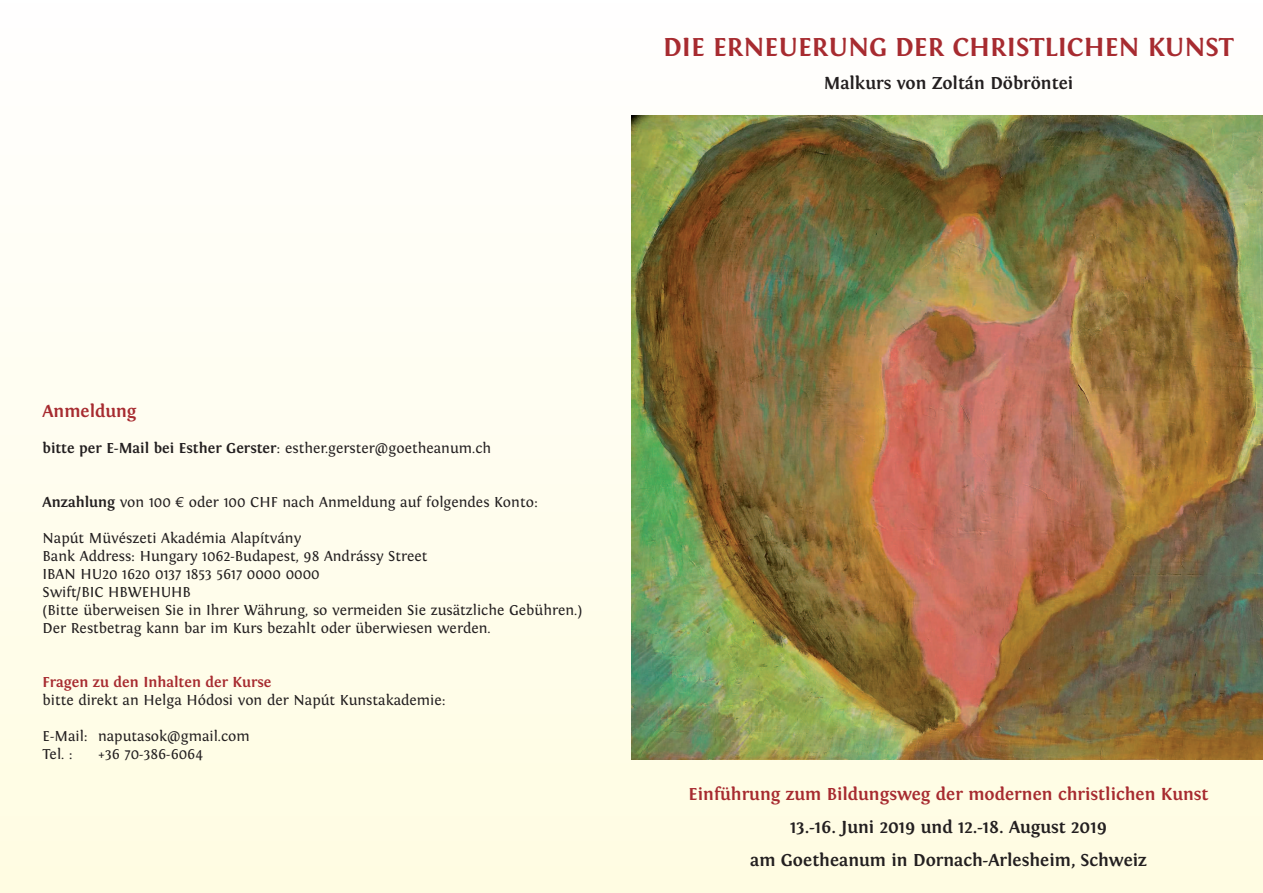
<style>
.page{position:relative;width:1263px;height:893px;background:#fff}
.page>*{position:absolute;margin:0;border:0;box-sizing:border-box;transform-origin:0 0}
.t1{font:700 27px "Fontin";color:#a72b30}
.t2{font:700 18px/33px "Fontin";color:#231f20;text-align:center}
.t3{font:700 18px "Fontin";color:#a72b30}
.t4{font:15px/18px "Fontin";color:#231f20}
.t5{font:700 15px "Fontin";color:#231f20}
.t6{font:700 15px "Fontin";color:#a72b30}
.s1{font-weight:400}
.s2{font-weight:700}
</style>
<div class="page">
<div style="left:0;top:0;width:1263px;height:893px;background:linear-gradient(to bottom,#fffefe,#fffce2)"></div>
<img style="left:631px;top:115px;width:632px;height:645px">
<h1 class="t1" style="left:663px;top:32px;width:572px">DIE ERNEUERUNG DER CHRISTLICHEN KUNST</h1>
<p class="t2" style="left:824px;top:67px;width:251px">Malkurs von Zoltán Döbröntei</p>
<p class="t3" style="left:43px;top:401px;width:96px">Anmeldung</p>
<p class="t5" style="left:43px;top:440px;width:450px">bitte per E-Mail bei Esther Gerster<span class="s1">: esther.gerster@goetheanum.ch</span></p>
<p class="t4" style="left:43px;top:493px;width:497px"><span class="s2">Anzahlung</span> von 100 € oder 100 CHF nach Anmeldung auf folgendes Konto:</p>
<p class="t4" style="left:43px;top:529px;width:541px">Napút Müvészeti Akadémia Alapítvány<br>Bank Address: Hungary 1062-Budapest, 98 Andrássy Street<br>IBAN HU20 1620 0137 1853 5617 0000 0000<br>Swift/BIC HBWEHUHB<br>(Bitte überweisen Sie in Ihrer Währung, so vermeiden Sie zusätzliche Gebühren.)<br>Der Restbetrag kann bar im Kurs bezahlt oder überwiesen werden.</p>
<p class="t6" style="left:43px;top:674px;width:230px">Fragen zu den Inhalten der Kurse</p>
<p class="t4" style="left:43px;top:691px;width:405px">bitte direkt an Helga Hódosi von der Napút Kunstakademie:</p>
<p class="t4" style="left:43px;top:727px;width:209px">E-Mail: naputasok@gmail.com<br>Tel. :</p>
<p class="t4" style="left:98px;top:745px;width:106px">+36 70-386-6064</p>
<p class="t3" style="left:688px;top:784px;width:521px">Einführung zum Bildungsweg der modernen christlichen Kunst</p>
<p class="t2" style="left:750px;top:810px;width:398px">13.-16. Juni 2019 und 12.-18. August 2019<br>am Goetheanum in Dornach-Arlesheim, Schweiz</p>
</div>
